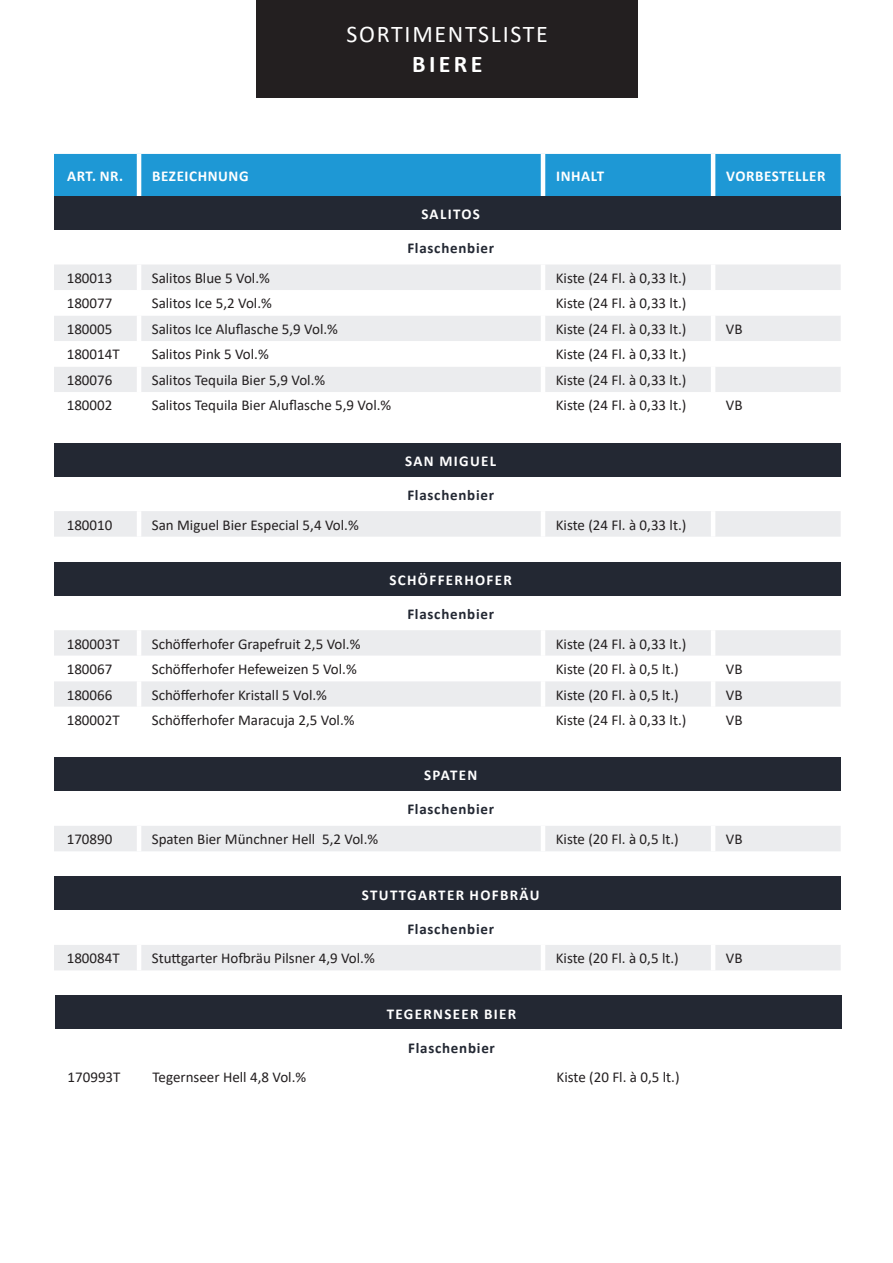
<style>
.page{position:relative;width:893px;height:1263px;background:#fff}
.page>*{position:absolute;margin:0;border:0;box-sizing:border-box;transform-origin:0 0}
.t1{font:24px "Calibri";letter-spacing:.07em;color:#fff}
.t2{font:700 24px "Calibri";letter-spacing:.14em;color:#fff}
.Absatzformat_1{font:15px "Calibri";color:#231f20}
.t3{font:700 15px "Calibri";letter-spacing:.09em;color:#fff}
.t4{font:700 15px "Calibri";letter-spacing:.05em;color:#232833}
.t5{font:700 15px "Calibri";letter-spacing:.04em;color:#fff}
</style>
<div class="page">
<div style="left:54px;top:154px;width:787px;height:42px;background:#1e98d5"></div>
<hr style="left:137px;top:154px;width:4px;height:42px;background:#fff">
<hr style="left:541px;top:154px;width:4px;height:42px;background:#fff">
<hr style="left:711px;top:154px;width:4px;height:42px;background:#fff">
<div style="left:257px;top:0;width:381px;height:98px;background:#231f20"></div>
<div style="left:54px;top:196px;width:787px;height:34px;background:#232833"></div>
<div style="left:54px;top:265px;width:787px;height:25px;background:#ebecee"></div>
<svg style="left:54px;top:316px;width:787px;height:76px;fill:#ebecee"></svg>
<hr style="left:137px;top:264px;width:4px;height:26px;background:#fff">
<hr style="left:541px;top:264px;width:4px;height:26px;background:#fff">
<hr style="left:711px;top:264px;width:4px;height:26px;background:#fff">
<hr style="left:137px;top:315px;width:4px;height:26px;background:#fff">
<hr style="left:541px;top:315px;width:4px;height:26px;background:#fff">
<hr style="left:711px;top:315px;width:4px;height:26px;background:#fff">
<hr style="left:137px;top:341px;width:4px;height:26px;background:#fff">
<hr style="left:541px;top:341px;width:4px;height:26px;background:#fff">
<hr style="left:711px;top:341px;width:4px;height:26px;background:#fff">
<hr style="left:137px;top:367px;width:4px;height:25px;background:#fff">
<hr style="left:541px;top:367px;width:4px;height:25px;background:#fff">
<hr style="left:711px;top:367px;width:4px;height:25px;background:#fff">
<div style="left:54px;top:443px;width:787px;height:34px;background:#232833"></div>
<div style="left:54px;top:511px;width:787px;height:26px;background:#ebecee"></div>
<hr style="left:137px;top:511px;width:4px;height:26px;background:#fff">
<hr style="left:541px;top:511px;width:4px;height:26px;background:#fff">
<hr style="left:711px;top:511px;width:4px;height:26px;background:#fff">
<div style="left:54px;top:758px;width:787px;height:34px;background:#232833"></div>
<div style="left:54px;top:826px;width:787px;height:25px;background:#ebecee"></div>
<hr style="left:137px;top:826px;width:4px;height:25px;background:#fff">
<hr style="left:541px;top:826px;width:4px;height:25px;background:#fff">
<hr style="left:711px;top:826px;width:4px;height:25px;background:#fff">
<div style="left:54px;top:877px;width:787px;height:34px;background:#232833"></div>
<div style="left:54px;top:945px;width:787px;height:25px;background:#ebecee"></div>
<hr style="left:137px;top:945px;width:4px;height:25px;background:#fff">
<hr style="left:541px;top:945px;width:4px;height:25px;background:#fff">
<hr style="left:711px;top:945px;width:4px;height:25px;background:#fff">
<div style="left:54px;top:562px;width:787px;height:34px;background:#232833"></div>
<div style="left:54px;top:630px;width:787px;height:26px;background:#ebecee"></div>
<div style="left:54px;top:681px;width:787px;height:26px;background:#ebecee"></div>
<hr style="left:137px;top:630px;width:4px;height:26px;background:#fff">
<hr style="left:541px;top:630px;width:4px;height:26px;background:#fff">
<hr style="left:711px;top:630px;width:4px;height:26px;background:#fff">
<hr style="left:137px;top:681px;width:4px;height:26px;background:#fff">
<hr style="left:541px;top:681px;width:4px;height:26px;background:#fff">
<hr style="left:711px;top:681px;width:4px;height:26px;background:#fff">
<div style="left:55px;top:996px;width:786px;height:34px;background:#232833"></div>
<p class="t1" style="left:347px;top:17px;width:203px">SORTIMENTSLISTE</p>
<p class="t2" style="left:412px;top:47px;width:72px">BIERE</p>
<p class="t3" style="left:67px;top:165px;width:58px">ART. NR.</p>
<p class="t5" style="left:152px;top:165px;width:98px">BEZEICHNUNG</p>
<p class="t3" style="left:556px;top:165px;width:50px">INHALT</p>
<p class="t5" style="left:726px;top:165px;width:101px">VORBESTELLER</p>
<p class="t3" style="left:421px;top:203px;width:60px">SALITOS</p>
<p class="t4" style="left:407px;top:238px;width:88px">Flaschenbier</p>
<p class="Absatzformat_1" style="left:67px;top:267px;width:47px">180013</p>
<p class="Absatzformat_1" style="left:152px;top:267px;width:120px">Salitos Blue 5 Vol.%</p>
<p class="Absatzformat_1" style="left:556px;top:267px;width:132px">Kiste (24 Fl. à 0,33 lt.)</p>
<p class="Absatzformat_1" style="left:67px;top:293px;width:47px">180077</p>
<p class="Absatzformat_1" style="left:152px;top:293px;width:122px">Salitos Ice 5,2 Vol.%</p>
<p class="Absatzformat_1" style="left:556px;top:293px;width:132px">Kiste (24 Fl. à 0,33 lt.)</p>
<p class="Absatzformat_1" style="left:67px;top:318px;width:47px">180005</p>
<p class="Absatzformat_1" style="left:152px;top:318px;width:188px">Salitos Ice Aluflasche 5,9 Vol.%</p>
<p class="Absatzformat_1" style="left:556px;top:318px;width:132px">Kiste (24 Fl. à 0,33 lt.)</p>
<p class="Absatzformat_1" style="left:726px;top:318px;width:18px">VB</p>
<p class="Absatzformat_1" style="left:67px;top:344px;width:54px">180014T</p>
<p class="Absatzformat_1" style="left:152px;top:344px;width:119px">Salitos Pink 5 Vol.%</p>
<p class="Absatzformat_1" style="left:556px;top:344px;width:132px">Kiste (24 Fl. à 0,33 lt.)</p>
<p class="Absatzformat_1" style="left:67px;top:370px;width:47px">180076</p>
<p class="Absatzformat_1" style="left:152px;top:370px;width:175px">Salitos Tequila Bier 5,9 Vol.%</p>
<p class="Absatzformat_1" style="left:556px;top:370px;width:132px">Kiste (24 Fl. à 0,33 lt.)</p>
<p class="Absatzformat_1" style="left:67px;top:395px;width:47px">180002</p>
<p class="Absatzformat_1" style="left:152px;top:395px;width:241px">Salitos Tequila Bier Aluflasche 5,9 Vol.%</p>
<p class="Absatzformat_1" style="left:556px;top:395px;width:132px">Kiste (24 Fl. à 0,33 lt.)</p>
<p class="Absatzformat_1" style="left:726px;top:395px;width:18px">VB</p>
<p class="t3" style="left:405px;top:450px;width:92px">SAN MIGUEL</p>
<p class="t4" style="left:407px;top:484px;width:88px">Flaschenbier</p>
<p class="Absatzformat_1" style="left:67px;top:514px;width:47px">180010</p>
<p class="Absatzformat_1" style="left:152px;top:514px;width:208px">San Miguel Bier Especial 5,4 Vol.%</p>
<p class="Absatzformat_1" style="left:556px;top:514px;width:132px">Kiste (24 Fl. à 0,33 lt.)</p>
<p class="t3" style="left:389px;top:569px;width:124px">SCHÖFFERHOFER</p>
<p class="t4" style="left:407px;top:603px;width:88px">Flaschenbier</p>
<p class="Absatzformat_1" style="left:67px;top:633px;width:54px">180003T</p>
<p class="Absatzformat_1" style="left:152px;top:633px;width:210px">Schöfferhofer Grapefruit 2,5 Vol.%</p>
<p class="Absatzformat_1" style="left:556px;top:633px;width:132px">Kiste (24 Fl. à 0,33 lt.)</p>
<p class="Absatzformat_1" style="left:67px;top:659px;width:47px">180067</p>
<p class="Absatzformat_1" style="left:152px;top:659px;width:206px">Schöfferhofer Hefeweizen 5 Vol.%</p>
<p class="Absatzformat_1" style="left:556px;top:659px;width:125px">Kiste (20 Fl. à 0,5 lt.)</p>
<p class="Absatzformat_1" style="left:726px;top:659px;width:18px">VB</p>
<p class="Absatzformat_1" style="left:67px;top:684px;width:47px">180066</p>
<p class="Absatzformat_1" style="left:152px;top:684px;width:177px">Schöfferhofer Kristall 5 Vol.%</p>
<p class="Absatzformat_1" style="left:556px;top:684px;width:125px">Kiste (20 Fl. à 0,5 lt.)</p>
<p class="Absatzformat_1" style="left:726px;top:684px;width:18px">VB</p>
<p class="Absatzformat_1" style="left:67px;top:710px;width:54px">180002T</p>
<p class="Absatzformat_1" style="left:152px;top:710px;width:204px">Schöfferhofer Maracuja 2,5 Vol.%</p>
<p class="Absatzformat_1" style="left:556px;top:710px;width:132px">Kiste (24 Fl. à 0,33 lt.)</p>
<p class="Absatzformat_1" style="left:726px;top:710px;width:18px">VB</p>
<p class="t3" style="left:424px;top:765px;width:55px">SPATEN</p>
<p class="t4" style="left:407px;top:799px;width:88px">Flaschenbier</p>
<p class="Absatzformat_1" style="left:67px;top:829px;width:47px">170890</p>
<p class="Absatzformat_1" style="left:152px;top:829px;width:228px">Spaten Bier Münchner Hell 5,2 Vol.%</p>
<p class="Absatzformat_1" style="left:556px;top:829px;width:125px">Kiste (20 Fl. à 0,5 lt.)</p>
<p class="Absatzformat_1" style="left:726px;top:829px;width:18px">VB</p>
<p class="t3" style="left:362px;top:884px;width:179px">STUTTGARTER HOFBRÄU</p>
<p class="t4" style="left:407px;top:918px;width:88px">Flaschenbier</p>
<p class="Absatzformat_1" style="left:67px;top:948px;width:54px">180084T</p>
<p class="Absatzformat_1" style="left:152px;top:948px;width:224px">Stuttgarter Hofbräu Pilsner 4,9 Vol.%</p>
<p class="Absatzformat_1" style="left:556px;top:948px;width:125px">Kiste (20 Fl. à 0,5 lt.)</p>
<p class="Absatzformat_1" style="left:726px;top:948px;width:18px">VB</p>
<p class="t3" style="left:387px;top:1003px;width:131px">TEGERNSEER BIER</p>
<p class="t4" style="left:408px;top:1037px;width:88px">Flaschenbier</p>
<p class="Absatzformat_1" style="left:68px;top:1067px;width:54px">170993T</p>
<p class="Absatzformat_1" style="left:153px;top:1067px;width:155px">Tegernseer Hell 4,8 Vol.%</p>
<p class="Absatzformat_1" style="left:557px;top:1067px;width:125px">Kiste (20 Fl. à 0,5 lt.)</p>
</div>
